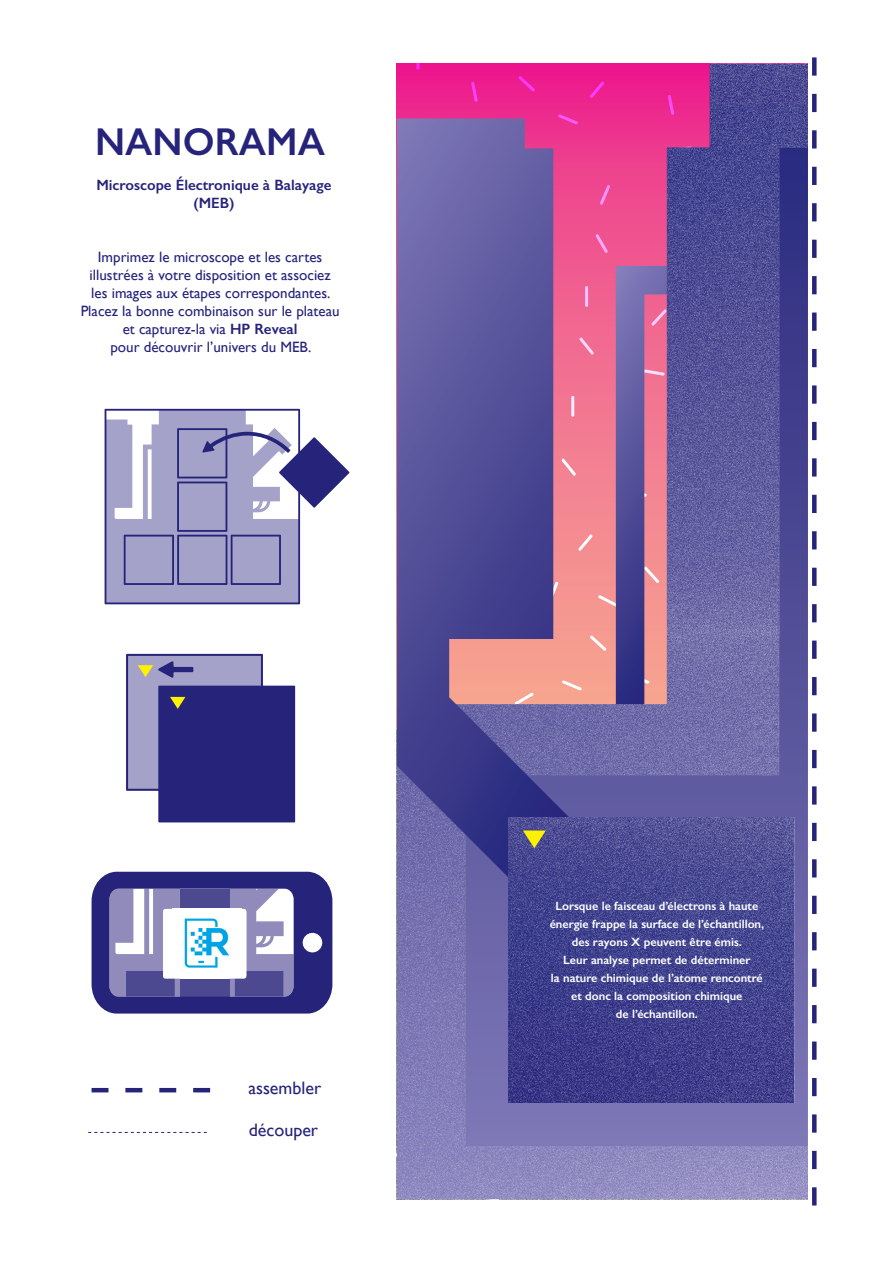
<style>
.page{position:relative;width:893px;height:1263px;background:#fff}
.page>*{position:absolute;margin:0;border:0;box-sizing:border-box;transform-origin:0 0}
.t1{font:600 39px "Gill Sans";color:#26237b}
.t2{font:18px "Gill Sans";color:#26237b}
.t3{font:15px/18px "Gill Sans";color:#26237b;text-align:center}
.t4{font:600 15px "Gill Sans";color:#26237b}
.t5{font:600 12px/18.1px "Gill Sans";color:#fff;text-align:center}
.s1{font-weight:600}
</style>
<div class="page">
<svg style="left:397px;top:64px;width:270px;height:566px;background:#d45593"></svg>
<img style="left:773px;top:634px;width:25px;height:565px">
<img style="left:397px;top:630px;width:376px;height:569px">
<img style="left:667px;top:64px;width:131px;height:570px">
<svg style="left:397px;top:118px;width:177px;height:764px;background:#6f5b9a"></svg>
<img style="left:794px;top:817px;width:4px;height:285px">
<img style="left:509px;top:817px;width:285px;height:285px">
<svg style="left:523px;top:830px;width:23px;height:18px"></svg>
<svg style="left:798px;top:57px;width:19px;height:1148px"></svg>
<svg style="left:92px;top:1088px;width:118px;height:4px"></svg>
<svg style="left:88px;top:1132px;width:119px;height:1px"></svg>
<svg style="left:105px;top:409px;width:244px;height:195px"></svg>
<svg style="left:126px;top:654px;width:169px;height:168px;background:#555296"></svg>
<svg style="left:92px;top:872px;width:240px;height:141px"></svg>
<img style="left:172px;top:909px;width:69px;height:69px">
<p class="t1" style="left:95px;top:118px;width:231px">NANORAMA</p>
<p class="t4" style="left:96px;top:175px;width:237px">Microscope Électronique à Balayage</p>
<p class="t4" style="left:193px;top:193px;width:43px">(MEB)</p>
<p class="t3" style="left:90px;top:248px;width:243px">Imprimez le microscope et les cartes illustrées à votre disposition et associez les images aux étapes correspondantes.</p>
<p class="t3" style="left:81px;top:302px;width:260px">Placez la bonne combinaison sur le plateau et capturez-la via <span class="s1">HP Reveal</span></p>
<p class="t3" style="left:110px;top:338px;width:202px">pour découvrir l’univers du MEB.</p>
<p class="t2" style="left:248px;top:1077px;width:74px">assembler</p>
<p class="t2" style="left:249px;top:1120px;width:71px">découper</p>
<p class="t5" style="left:550px;top:896px;width:216px">Lorsque le faisceau d’électrons à haute énergie frappe la surface de l’échantillon, des rayons X peuvent être émis.<br>Leur analyse permet de déterminer<br>la nature chimique de l’atome rencontré et donc la composition chimique<br>de l’échantillon.</p>
</div>
